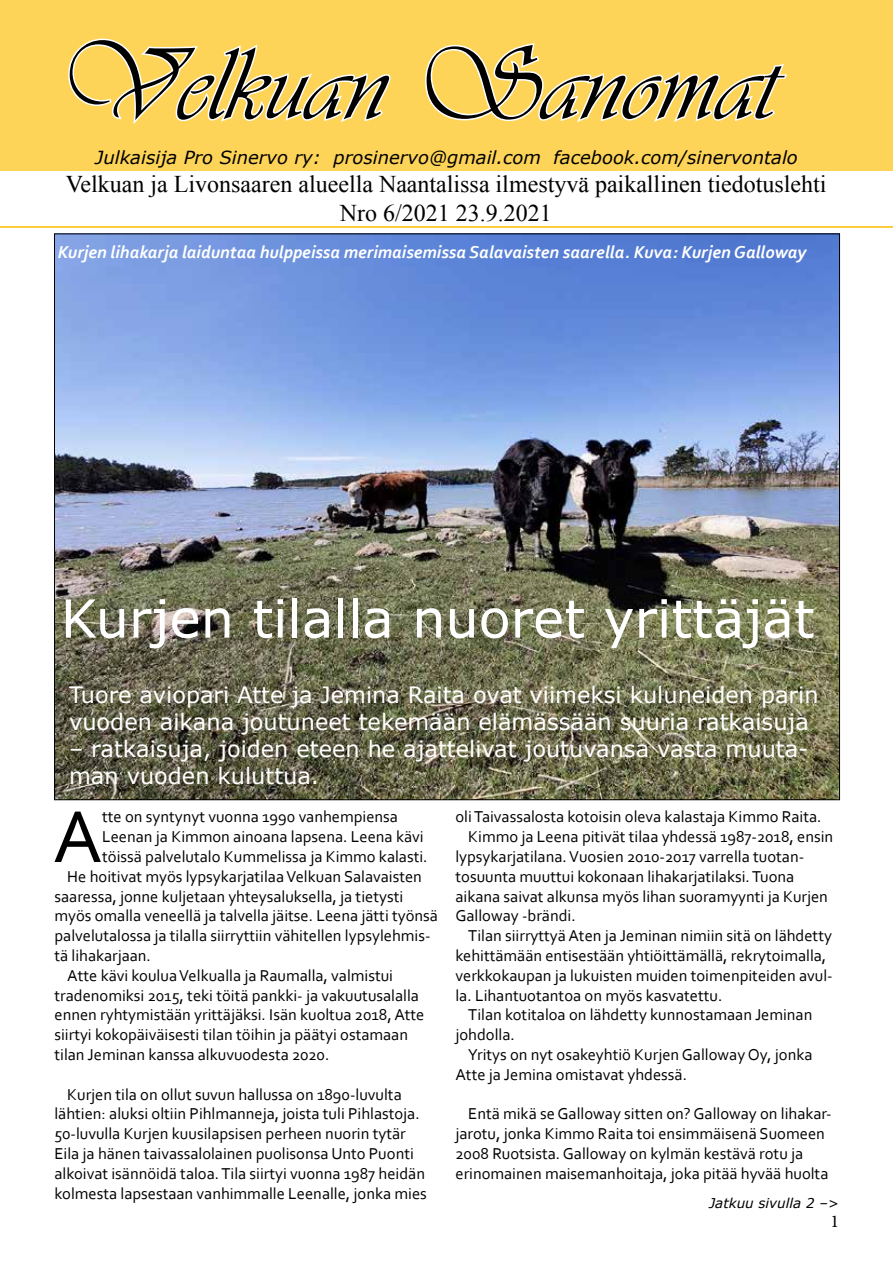
<style>
.page{position:relative;width:893px;height:1263px;background:#fff}
.page>*{position:absolute;margin:0;border:0;box-sizing:border-box;transform-origin:0 0}
.t1{font:106.5px "Vivaldii";color:#000}
.t2{font:77.1px "Corbel";color:#000}
.t3{font:52.5px "Verdana";color:#fff}
.t4{font:24px/28.8px "Times New Roman";color:#000;text-align:center}
.t5{font:22.5px/27px "Verdana";color:#fff}
.t6{font:italic 700 18px "Corbel";color:#fff}
.t7{font:italic 18px "Verdana";color:#000}
.t8{font:18px "Minion Pro";color:#000}
.t9{font:16.5px/19.8px "Corbel";color:#000}
.t10{font:italic 13.5px "Verdana";color:#000}
</style>
<div class="page">
<hr style="left:0;top:226px;width:893px;height:2px;background:#fcbf00">
<div style="left:0;top:0;width:893px;height:171px;background:#fdd457"></div>
<svg style="left:68px;top:38px;width:323px;height:86px"></svg>
<svg style="left:425px;top:43px;width:362px;height:79px"></svg>
<img style="left:56px;top:235px;width:782px;height:563px">
<h1 class="t1" style="left:54px;top:23px;width:723px">Velkuan Sanomat</h1>
<p class="t7" style="left:95px;top:145px;width:704px">Julkaisija Pro Sinervo ry: prosinervo@gmail.com facebook.com/sinervontalo</p>
<h3 class="t4" style="left:66px;top:169px;width:762px">Velkuan ja Livonsaaren alueella Naantalissa ilmestyvä paikallinen tiedotuslehti<br>Nro 6/2021 23.9.2021</h3>
<p class="t6" style="left:58px;top:241px;width:750px">Kurjen lihakarja laiduntaa hulppeissa merimaisemissa Salavaisten saarella. Kuva: Kurjen Galloway</p>
<h3 class="t3" style="left:61px;top:582px;width:755px">Kurjen tilalla nuoret yrittäjät</h3>
<h3 class="t5" style="left:69px;top:681px;width:751px">Tuore aviopari Atte ja Jemina Raita ovat viimeksi kuluneiden parin vuoden aikana joutuneet tekemään elämässään suuria ratkaisuja</h3>
<h3 class="t5" style="left:69px;top:735px;width:741px">– ratkaisuja, joiden eteen he ajattelivat joutuvansa vasta muuta&shy;man vuoden kuluttua.</h3>
<p class="t9" style="left:455px;top:806px;width:368px">oli Taivassalosta kotoisin oleva kalastaja Kimmo Raita.</p>
<p class="t9" style="left:468px;top:826px;width:366px">Kimmo ja Leena pitivät tilaa yhdessä 1987-2018, ensin</p>
<p class="t9" style="left:455px;top:846px;width:350px">lypsykarjatilana. Vuosien 2010-2017 varrella tuotan-</p>
<p class="t9" style="left:455px;top:866px;width:340px">tosuunta muuttui kokonaan lihakarjatilaksi. Tuona</p>
<p class="t9" style="left:455px;top:886px;width:374px">aikana saivat alkunsa myös lihan suoramyynti ja Kurjen</p>
<p class="t9" style="left:455px;top:905px;width:122px">Galloway -brändi.</p>
<p class="t9" style="left:468px;top:925px;width:365px">Tilan siirryttyä Aten ja Jeminan nimiin sitä on lähdetty</p>
<p class="t9" style="left:455px;top:945px;width:372px">kehittämään entisestään yhtiöittämällä, rekrytoimalla,</p>
<p class="t9" style="left:455px;top:965px;width:379px">verkkokaupan ja lukuisten muiden toimenpiteiden avul-</p>
<p class="t9" style="left:455px;top:985px;width:268px">la. Lihantuotantoa on myös kasvatettu.</p>
<p class="t9" style="left:468px;top:1004px;width:346px">Tilan kotitaloa on lähdetty kunnostamaan Jeminan</p>
<p class="t9" style="left:455px;top:1024px;width:61px">johdolla.</p>
<p class="t9" style="left:468px;top:1044px;width:346px">Yritys on nyt osakeyhtiö Kurjen Galloway Oy, jonka</p>
<p class="t9" style="left:455px;top:1064px;width:233px">Atte ja Jemina omistavat yhdessä.</p>
<p class="t9" style="left:455px;top:1103px;width:378px;text-indent:13px">Entä mikä se Galloway sitten on? Galloway on lihakar&shy;jarotu, jonka Kimmo Raita toi ensimmäisenä Suomeen 2008 Ruotsista. Galloway on kylmän kestävä rotu ja erinomainen maisemanhoitaja, joka pitää hyvää huolta</p>
<p class="t10" style="left:709px;top:1194px;width:131px">Jatkuu sivulla 2 –&gt;</p>
<h2 class="t2" style="left:53px;top:788px;width:50px">A</h2>
<p class="t9" style="left:102px;top:806px;width:297px">tte on syntynyt vuonna 1990 vanhempiensa</p>
<p class="t9" style="left:102px;top:826px;width:323px">Leenan ja Kimmon ainoana lapsena. Leena kävi</p>
<p class="t9" style="left:102px;top:846px;width:327px">töissä palvelutalo Kummelissa ja Kimmo kalasti.</p>
<p class="t9" style="left:67px;top:866px;width:356px">He hoitivat myös lypsykarjatilaa Velkuan Salavaisten</p>
<p class="t9" style="left:54px;top:886px;width:350px">saaressa, jonne kuljetaan yhteysaluksella, ja tietysti</p>
<p class="t9" style="left:54px;top:905px;width:385px">myös omalla veneellä ja talvella jäitse. Leena jätti työnsä</p>
<p class="t9" style="left:54px;top:925px;width:377px">palvelutalossa ja tilalla siirryttiin vähitellen lypsylehmis-</p>
<p class="t9" style="left:54px;top:945px;width:98px">tä lihakarjaan.</p>
<p class="t9" style="left:67px;top:965px;width:327px">Atte kävi koulua Velkualla ja Raumalla, valmistui</p>
<p class="t9" style="left:54px;top:985px;width:366px">tradenomiksi 2015, teki töitä pankki- ja vakuutusalalla</p>
<p class="t9" style="left:54px;top:1004px;width:372px">ennen ryhtymistään yrittäjäksi. Isän kuoltua 2018, Atte</p>
<p class="t9" style="left:54px;top:1024px;width:355px">siirtyi kokopäiväisesti tilan töihin ja päätyi ostamaan</p>
<p class="t9" style="left:54px;top:1044px;width:276px">tilan Jeminan kanssa alkuvuodesta 2020.</p>
<p class="t9" style="left:54px;top:1084px;width:374px;text-indent:13px">Kurjen tila on ollut suvun hallussa on 1890-luvulta lähtien: aluksi oltiin Pihlmanneja, joista tuli Pihlastoja.<br>50-luvulla Kurjen kuusilapsisen perheen nuorin tytär Eila ja hänen taivassalolainen puolisonsa Unto Puonti alkoivat isännöidä taloa. Tila siirtyi vuonna 1987 heidän kolmesta lapsestaan vanhimmalle Leenalle, jonka mies</p>
<p class="t8" style="left:830px;top:1209px;width:10px">1</p>
</div>
